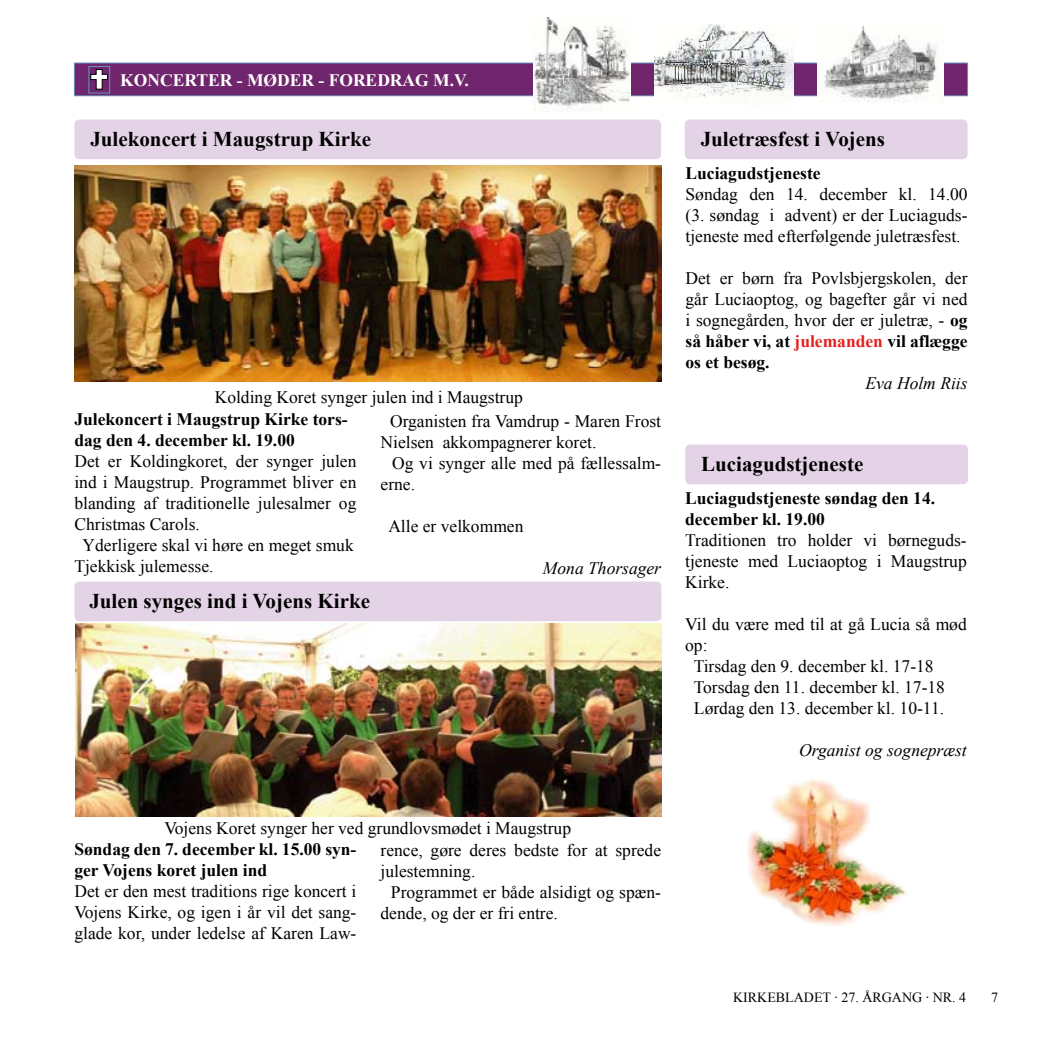
<style>
.page{position:relative;width:1042px;height:1042px;background:#fff}
.page>*{position:absolute;margin:0;border:0;box-sizing:border-box;transform-origin:0 0}
.t1{font:700 21px "Times New Roman";color:#000}
.t2{font:17.5px/21px "Times New Roman";color:#000;text-align:justify}
.t3{font:700 17.5px/21px "Times New Roman";color:#000}
.t4{font:italic 17.5px "Times New Roman";color:#000}
.t5{font:700 17.5px "Times New Roman";color:#fff}
.t6{font:14px "Times New Roman";color:#000}
.s1{font-weight:700}
.s2{font-weight:700;color:#e3211e}
</style>
<div class="page">
<div style="left:74px;top:63px;width:893px;height:33px;background:#70266c"></div>
<div style="left:74px;top:63px;width:893px;height:33px;border:1px solid #6892bf"></div>
<svg style="left:91px;top:69px;width:17px;height:20px"></svg>
<div style="left:89px;top:66px;width:21px;height:27px;border:1px solid #6892bf"></div>
<img style="left:534px;top:18px;width:96px;height:93px">
<img style="left:654px;top:25px;width:139px;height:74px">
<img style="left:817px;top:26px;width:126px;height:76px">
<div style="left:685px;top:444px;width:283px;height:40px;background:#e4d3e6;border-radius:5px"></div>
<div style="left:685px;top:120px;width:282px;height:39px;background:#e4d3e6;border-radius:5px"></div>
<img style="left:74px;top:165px;width:587px;height:217px">
<div style="left:74px;top:120px;width:587px;height:39px;background:#e4d3e6;border-radius:5px"></div>
<div style="left:74px;top:581px;width:587px;height:40px;background:#e4d3e6;border-radius:5px"></div>
<img style="left:76px;top:623px;width:585px;height:193px">
<img style="left:747px;top:779px;width:161px;height:146px">
<p class="t5" style="left:120px;top:68px;width:350px">Koncerter - møder - foredrag m.v.</p>
<p class="t1" style="left:90px;top:124px;width:282px">Julekoncert i Maugstrup Kirke</p>
<p class="t2" style="left:390px;top:385px;width:272px;line-height:24.2px;text-indent:-175px">Kolding Koret synger julen ind i Maugstrup<br>Organisten fra Vamdrup - Maren Frost</p>
<p class="t2" style="left:380px;top:431px;width:217px">Nielsen akkompagnerer koret.</p>
<p class="t2" style="left:392px;top:452px;width:270px">Og vi synger alle med på fællessalm-</p>
<p class="t2" style="left:380px;top:473px;width:36px">erne.</p>
<p class="t2" style="left:388px;top:515px;width:137px">Alle er velkommen</p>
<p class="t4" style="left:543px;top:556px;width:120px">Mona Thorsager</p>
<p class="t1" style="left:89px;top:586px;width:282px">Julen synges ind i Vojens Kirke</p>
<p class="t3" style="left:74px;top:408px;width:275px">Julekoncert i Maugstrup Kirke tors&shy;dag den 4. december kl. 19.00</p>
<p class="t2" style="left:74px;top:450px;width:283px">Det er Koldingkoret, der synger julen</p>
<p class="t2" style="left:74px;top:471px;width:283px">ind i Maugstrup. Programmet bliver en</p>
<p class="t2" style="left:74px;top:492px;width:283px">blanding af traditionelle julesalmer og</p>
<p class="t2" style="left:74px;top:513px;width:127px">Christmas Carols.</p>
<p class="t2" style="left:83px;top:534px;width:273px">Yderligere skal vi høre en meget smuk</p>
<p class="t2" style="left:74px;top:555px;width:141px">Tjekkisk julemesse.</p>
<p class="t1" style="left:701px;top:124px;width:186px">Juletræsfest i Vojens</p>
<p class="t3" style="left:685px;top:162px;width:137px">Luciagudstjeneste</p>
<p class="t2" style="left:685px;top:183px;width:283px">Søndag den 14. december kl. 14.00 (3. søndag i advent) er der Luciaguds&shy;tjeneste med efterfølgende juletræsfest.</p>
<p class="t2" style="left:685px;top:267px;width:283px">Det er børn fra Povlsbjergskolen, der går Luciaoptog, og bagefter går vi ned i sognegården, hvor der er juletræ, - <span class="s1">og så håber vi, at</span> <span class="s2">julemanden</span> <span class="s1">vil aflægge os et besøg.</span></p>
<p class="t4" style="left:865px;top:371px;width:104px">Eva Holm Riis</p>
<p class="t1" style="left:701px;top:449px;width:164px">Luciagudstjeneste</p>
<p class="t3" style="left:685px;top:487px;width:251px">Luciagudstjeneste søndag den 14. december kl. 19.00</p>
<p class="t2" style="left:685px;top:529px;width:283px">Traditionen tro holder vi børneguds&shy;tjeneste med Luciaoptog i Maugstrup Kirke.</p>
<p class="t2" style="left:685px;top:613px;width:283px">Vil du være med til at gå Lucia så mød</p>
<p class="t2" style="left:685px;top:634px;width:24px">op:</p>
<p class="t2" style="left:693px;top:655px;width:241px">Tirsdag den 9. december kl. 17-18</p>
<p class="t2" style="left:693px;top:676px;width:253px">Torsdag den 11. december kl. 17-18</p>
<p class="t2" style="left:694px;top:697px;width:252px">Lørdag den 13. december kl. 10-11.</p>
<p class="t4" style="left:799px;top:738px;width:169px">Organist og sognepræst</p>
<p class="t2" style="left:164px;top:817px;width:408px">Vojens Koret synger her ved grundlovsmødet i Maugstrup</p>
<p class="t3" style="left:74px;top:838px;width:283px">Søndag den 7. december kl. 15.00 syn&shy;ger Vojens koret julen ind</p>
<p class="t2" style="left:74px;top:881px;width:283px">Det er den mest traditions rige koncert i Vojens Kirke, og igen i år vil det sang&shy;glade kor, under ledelse af Karen Law-</p>
<p class="t2" style="left:380px;top:839px;width:282px">rence, gøre deres bedste for at sprede</p>
<p class="t2" style="left:380px;top:860px;width:96px">julestemning.</p>
<p class="t2" style="left:391px;top:881px;width:272px">Programmet er både alsidigt og spæn-</p>
<p class="t2" style="left:380px;top:902px;width:179px">dende, og der er fri entre.</p>
<p class="t6" style="left:733px;top:988px;width:235px">KIRKEBLADET · 27. Årgang · nr. 4</p>
</div>
